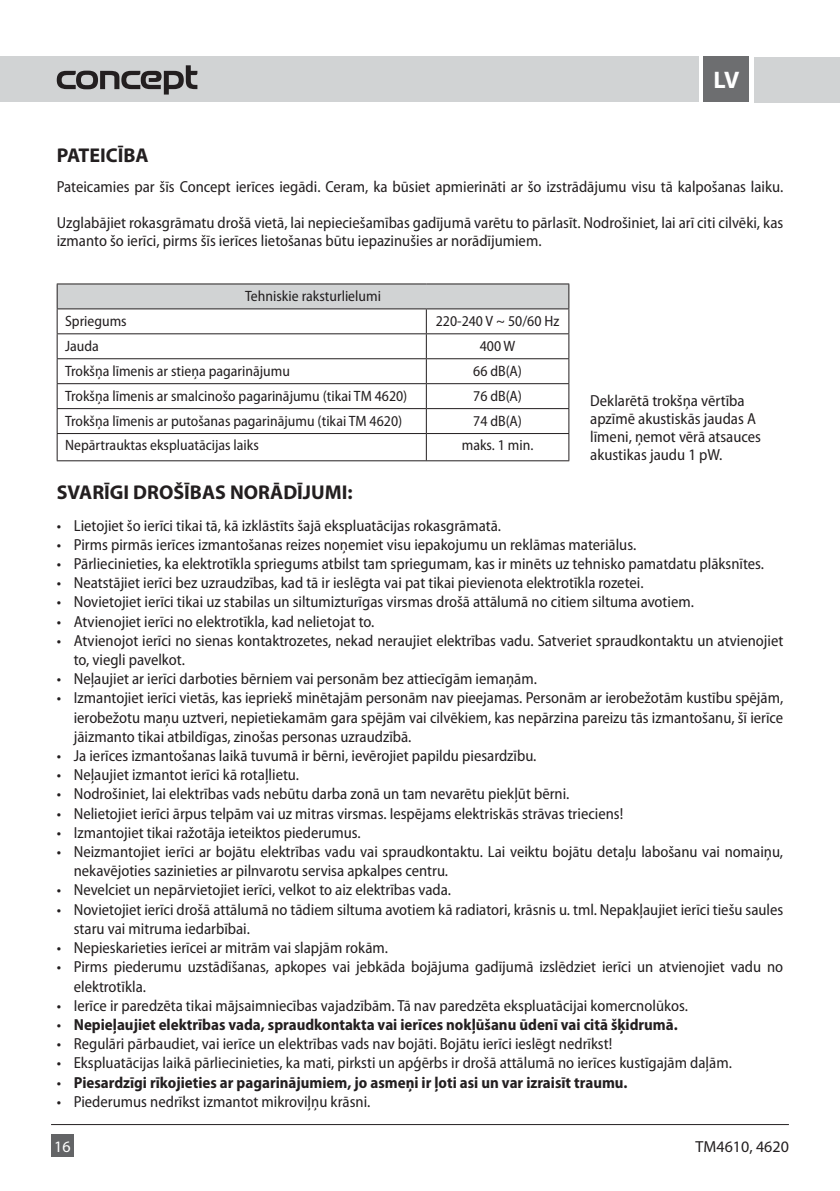
<style>
.page{position:relative;width:840px;height:1191px;background:#fff}
.page>*{position:absolute;margin:0;border:0;box-sizing:border-box;transform-origin:0 0}
.t1{font:700 24px "Myriad Pro";color:#fff}
.t2{font:700 20px "Myriad Pro";color:#231f20}
.t3{font:semi-condensed 16px/19.2px "Myriad Pro";color:#231f20}
.t4{font:700 semi-condensed 16px "Myriad Pro";color:#231f20}
.t5{font:16px "Myriad Pro";color:#231f20}
.t6{font:16px "Myriad Pro";color:#fff}
.t7{font:semi-condensed 15px "Myriad Pro";color:#231f20}
.s1{font-weight:400}
</style>
<div class="page">
<div style="left:0;top:57px;width:697px;height:45px;background:#d1d3d4"></div>
<div style="left:754px;top:57px;width:85px;height:46px;background:#d1d3d4"></div>
<div style="left:703px;top:57px;width:45px;height:45px;background:#6d6e70"></div>
<svg style="left:57px;top:65px;width:140px;height:30px"></svg>
<hr style="left:51px;top:1124px;width:737px;height:1px;background:#231f20">
<div style="left:51px;top:1134px;width:23px;height:23px;background:#636466"></div>
<div style="left:57px;top:284px;width:511px;height:25px;background:#d1d3d4"></div>
<svg style="left:58px;top:309px;width:510px;height:151px"></svg>
<hr style="left:57px;top:283px;width:369px;height:1px;background:#231f20">
<hr style="left:426px;top:283px;width:143px;height:1px;background:#231f20">
<hr style="left:57px;top:308px;width:369px;height:1px;background:#231f20">
<hr style="left:426px;top:308px;width:143px;height:1px;background:#231f20">
<hr style="left:57px;top:333px;width:369px;height:1px;background:#231f20">
<hr style="left:426px;top:333px;width:143px;height:1px;background:#231f20">
<hr style="left:57px;top:358px;width:369px;height:1px;background:#231f20">
<hr style="left:426px;top:358px;width:143px;height:1px;background:#231f20">
<hr style="left:57px;top:383px;width:369px;height:1px;background:#231f20">
<hr style="left:426px;top:383px;width:143px;height:1px;background:#231f20">
<hr style="left:57px;top:408px;width:369px;height:1px;background:#231f20">
<hr style="left:426px;top:408px;width:143px;height:1px;background:#231f20">
<hr style="left:57px;top:433px;width:369px;height:1px;background:#231f20">
<svg style="left:57px;top:284px;width:1px;height:176px"></svg>
<hr style="left:426px;top:433px;width:143px;height:1px;background:#231f20">
<svg style="left:425px;top:309px;width:1px;height:151px"></svg>
<svg style="left:568px;top:284px;width:1px;height:176px"></svg>
<hr style="left:57px;top:460px;width:512px;height:1px;background:#231f20">
<p class="t2" style="left:57px;top:148px;width:93px">PATEICĪBA</p>
<h1 class="t1" style="left:713px;top:71px;width:27px">LV</h1>
<p class="t3" style="left:57px;top:179px;width:727px">Pateicamies par šīs Concept ierīces iegādi. Ceram, ka būsiet apmierināti ar šo izstrādājumu visu tā kalpošanas laiku.</p>
<p class="t3" style="left:57px;top:215px;width:727px;line-height:18px">Uzglabājiet rokasgrāmatu drošā vietā, lai nepieciešamības gadījumā varētu to pārlasīt. Nodrošiniet, lai arī citi cilvēki, kas izmanto šo ierīci, pirms šīs ierīces lietošanas būtu iepazinušies ar norādījumiem.</p>
<p class="t7" style="left:245px;top:290px;width:137px">Tehniskie raksturlielumi</p>
<p class="t7" style="left:65px;top:315px;width:63px">Spriegums</p>
<p class="t7" style="left:435px;top:315px;width:125px">220-240 V ~ 50/60 Hz</p>
<p class="t7" style="left:65px;top:340px;width:35px">Jauda</p>
<p class="t7" style="left:479px;top:340px;width:37px">400 W</p>
<p class="t7" style="left:65px;top:365px;width:226px">Trokšņa līmenis ar stieņa pagarinājumu</p>
<p class="t7" style="left:473px;top:365px;width:50px">66 dB(A)</p>
<p class="t7" style="left:65px;top:390px;width:343px">Trokšņa līmenis ar smalcinošo pagarinājumu (tikai TM 4620)</p>
<p class="t7" style="left:473px;top:390px;width:50px">76 dB(A)</p>
<p class="t7" style="left:65px;top:415px;width:338px">Trokšņa līmenis ar putošanas pagarinājumu (tikai TM 4620)</p>
<p class="t7" style="left:473px;top:415px;width:50px">74 dB(A)</p>
<p class="t7" style="left:65px;top:440px;width:195px">Nepārtrauktas ekspluatācijas laiks</p>
<p class="t7" style="left:461px;top:440px;width:73px">maks. 1 min.</p>
<p class="t3" style="left:590px;top:393px;width:172px;line-height:18px">Deklarētā trokšņa vērtība apzīmē akustiskās jaudas A līmeni, ņemot vērā atsauces akustikas jaudu 1 pW.</p>
<p class="t2" style="left:57px;top:485px;width:297px">SVARĪGI DROŠĪBAS NORĀDĪJUMI:</p>
<p class="t3" style="left:57px;top:517px;width:445px">• Lietojiet šo ierīci tikai tā, kā izklāstīts šajā ekspluatācijas rokasgrāmatā.</p>
<p class="t3" style="left:57px;top:536px;width:580px">• Pirms pirmās ierīces izmantošanas reizes noņemiet visu iepakojumu un reklāmas materiālus.</p>
<p class="t3" style="left:57px;top:555px;width:708px">• Pārliecinieties, ka elektrotīkla spriegums atbilst tam spriegumam, kas ir minēts uz tehnisko pamatdatu plāksnītes.</p>
<p class="t3" style="left:57px;top:575px;width:588px">• Neatstājiet ierīci bez uzraudzības, kad tā ir ieslēgta vai pat tikai pievienota elektrotīkla rozetei.</p>
<p class="t3" style="left:57px;top:594px;width:638px">• Novietojiet ierīci tikai uz stabilas un siltumizturīgas virsmas drošā attālumā no citiem siltuma avotiem.</p>
<p class="t3" style="left:57px;top:613px;width:319px">• Atvienojiet ierīci no elektrotīkla, kad nelietojat to.</p>
<p class="t3" style="left:74px;top:632px;width:710px;text-indent:-17px">• Atvienojot ierīci no sienas kontaktrozetes, nekad neraujiet elektrības vadu. Satveriet spraudkontaktu un atvienojiet to, viegli pavelkot.</p>
<p class="t3" style="left:57px;top:671px;width:481px">• Neļaujiet ar ierīci darboties bērniem vai personām bez attiecīgām iemaņām.</p>
<p class="t3" style="left:74px;top:690px;width:710px;text-align:justify;text-indent:-17px">• Izmantojiet ierīci vietās, kas iepriekš minētajām personām nav pieejamas. Personām ar ierobežotām kustību spējām, ierobežotu maņu uztveri, nepietiekamām gara spējām vai cilvēkiem, kas nepārzina pareizu tās izmantošanu, šī ierīce jāizmanto tikai atbildīgas, zinošas personas uzraudzībā.</p>
<p class="t3" style="left:57px;top:747px;width:481px">• Ja ierīces izmantošanas laikā tuvumā ir bērni, ievērojiet papildu piesardzību.</p>
<p class="t3" style="left:57px;top:767px;width:244px">• Neļaujiet izmantot ierīci kā rotaļlietu.</p>
<p class="t3" style="left:57px;top:786px;width:514px">• Nodrošiniet, lai elektrības vads nebūtu darba zonā un tam nevarētu piekļūt bērni.</p>
<p class="t3" style="left:57px;top:805px;width:567px">• Nelietojiet ierīci ārpus telpām vai uz mitras virsmas. Iespējams elektriskās strāvas trieciens!</p>
<p class="t3" style="left:57px;top:824px;width:305px">• Izmantojiet tikai ražotāja ieteiktos piederumus.</p>
<p class="t3" style="left:74px;top:843px;width:710px;text-indent:-17px">• Neizmantojiet ierīci ar bojātu elektrības vadu vai spraudkontaktu. Lai veiktu bojātu detaļu labošanu vai nomaiņu, nekavējoties sazinieties ar pilnvarotu servisa apkalpes centru.</p>
<p class="t3" style="left:57px;top:882px;width:396px">• Nevelciet un nepārvietojiet ierīci, velkot to aiz elektrības vada.</p>
<p class="t3" style="left:74px;top:901px;width:710px;text-indent:-17px">• Novietojiet ierīci drošā attālumā no tādiem siltuma avotiem kā radiatori, krāsnis u. tml. Nepakļaujiet ierīci tiešu saules staru vai mitruma iedarbībai.</p>
<p class="t3" style="left:57px;top:939px;width:332px">• Nepieskarieties ierīcei ar mitrām vai slapjām rokām.</p>
<p class="t3" style="left:74px;top:959px;width:710px;text-indent:-17px">• Pirms piederumu uzstādīšanas, apkopes vai jebkāda bojājuma gadījumā izslēdziet ierīci un atvienojiet vadu no elektrotīkla.</p>
<p class="t3" style="left:57px;top:997px;width:632px">• Ierīce ir paredzēta tikai mājsaimniecības vajadzībām. Tā nav paredzēta ekspluatācijai komercnolūkos.</p>
<p class="t4" style="left:57px;top:1018px;width:622px"><span class="s1">•</span> Nepieļaujiet elektrības vada, spraudkontakta vai ierīces nokļūšanu ūdenī vai citā šķidrumā.</p>
<p class="t3" style="left:57px;top:1035px;width:556px">• Regulāri pārbaudiet, vai ierīce un elektrības vads nav bojāti. Bojātu ierīci ieslēgt nedrīkst!</p>
<p class="t3" style="left:57px;top:1055px;width:676px">• Ekspluatācijas laikā pārliecinieties, ka mati, pirksti un apģērbs ir drošā attālumā no ierīces kustīgajām daļām.</p>
<p class="t4" style="left:57px;top:1076px;width:572px"><span class="s1">•</span> Piesardzīgi rīkojieties ar pagarinājumiem, jo asmeņi ir ļoti asi un var izraisīt traumu.</p>
<p class="t3" style="left:57px;top:1093px;width:315px">• Piederumus nedrīkst izmantot mikroviļņu krāsni.</p>
<p class="t6" style="left:54px;top:1140px;width:18px">16</p>
<p class="t5" style="left:695px;top:1140px;width:95px">TM4610, 4620</p>
</div>
